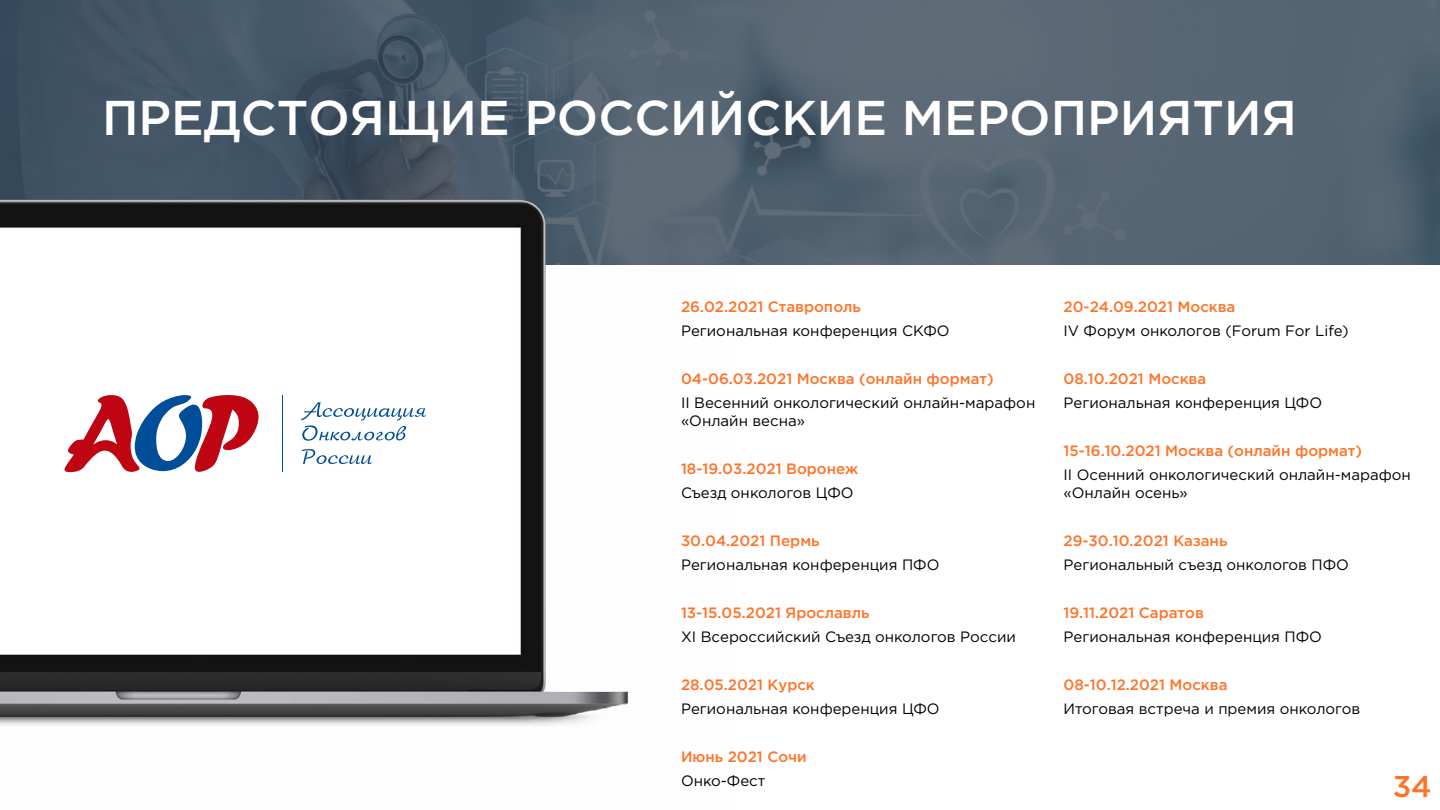
<style>
.page{position:relative;width:1440px;height:810px;background:#fff}
.page>*{position:absolute;margin:0;border:0;box-sizing:border-box;transform-origin:0 0}
.t1{font:500 48.75px "Gotham Pro";color:#fff}
.t2{font:500 30px "Gotham Pro";color:#ff7329}
.t3{font:15px/18px "Gotham Pro";color:#000}
.t4{font:500 15px "Gotham Pro";color:#ff7329}
</style>
<div class="page">
<svg style="left:0;top:0;width:1440px;height:265px;background:#536370"></svg>
<img style="left:0;top:59px;width:730px;height:667px">
<svg style="left:301px;top:402px;width:125px;height:62px"></svg>
<svg style="left:65px;top:393px;width:194px;height:79px"></svg>
<hr style="left:282px;top:395px;width:1px;height:77px;background:#004d99">
<h1 class="t1" style="left:102px;top:90px;width:1197px">ПРЕДСТОЯЩИЕ РОССИЙСКИЕ МЕРОПРИЯТИЯ</h1>
<p class="t4" style="left:681px;top:298px;width:181px">26.02.2021 Ставрополь</p>
<p class="t3" style="left:681px;top:321px;width:270px">Региональная конференция СКФО</p>
<p class="t4" style="left:681px;top:370px;width:314px">04-06.03.2021 Москва (онлайн формат)</p>
<p class="t3" style="left:681px;top:393px;width:356px">II Весенний онкологический онлайн-марафон «Онлайн весна»</p>
<p class="t4" style="left:681px;top:460px;width:179px">18-19.03.2021 Воронеж</p>
<p class="t3" style="left:681px;top:483px;width:174px">Съезд онкологов ЦФО</p>
<p class="t4" style="left:681px;top:532px;width:140px">30.04.2021 Пермь</p>
<p class="t3" style="left:681px;top:555px;width:260px">Региональная конференция ПФО</p>
<p class="t4" style="left:681px;top:604px;width:190px">13-15.05.2021 Ярославль</p>
<p class="t3" style="left:681px;top:627px;width:336px">XI Всероссийский Съезд онкологов России</p>
<p class="t4" style="left:681px;top:676px;width:135px">28.05.2021 Курск</p>
<p class="t3" style="left:681px;top:699px;width:260px">Региональная конференция ЦФО</p>
<p class="t4" style="left:681px;top:748px;width:127px">Июнь 2021 Сочи</p>
<p class="t3" style="left:681px;top:771px;width:86px">Онко-Фест</p>
<p class="t4" style="left:1064px;top:298px;width:173px">20-24.09.2021 Москва</p>
<p class="t3" style="left:1064px;top:321px;width:287px">IV Форум онкологов (Forum For Life)</p>
<p class="t4" style="left:1064px;top:370px;width:144px">08.10.2021 Москва</p>
<p class="t3" style="left:1064px;top:393px;width:260px">Региональная конференция ЦФО</p>
<p class="t4" style="left:1064px;top:442px;width:300px">15-16.10.2021 Москва (онлайн формат)</p>
<p class="t3" style="left:1064px;top:465px;width:349px">II Осенний онкологический онлайн-марафон «Онлайн осень»</p>
<p class="t4" style="left:1064px;top:532px;width:165px">29-30.10.2021 Казань</p>
<p class="t3" style="left:1064px;top:555px;width:287px">Региональный съезд онкологов ПФО</p>
<p class="t4" style="left:1064px;top:604px;width:142px">19.11.2021 Саратов</p>
<p class="t3" style="left:1064px;top:627px;width:260px">Региональная конференция ПФО</p>
<p class="t4" style="left:1064px;top:676px;width:166px">08-10.12.2021 Москва</p>
<p class="t3" style="left:1064px;top:699px;width:298px">Итоговая встреча и премия онкологов</p>
<h2 class="t2" style="left:1393px;top:770px;width:40px">34</h2>
</div>
